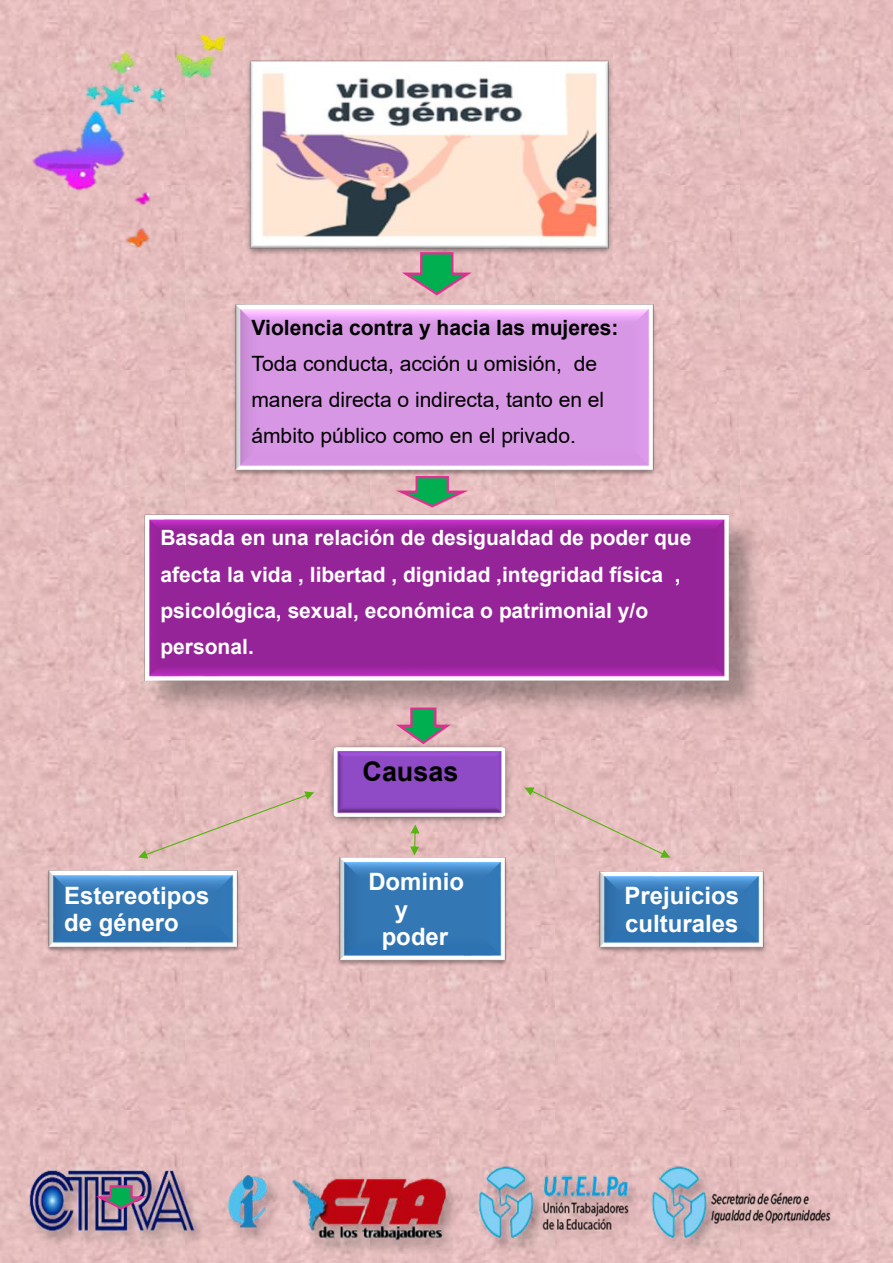
<style>
.page{position:relative;width:893px;height:1263px;background:#e5bdbe}
.page>*{position:absolute;margin:0;border:0;box-sizing:border-box;transform-origin:0 0}
.t1{font:700 27px "Arial";color:#000}
.t2{font:700 24px/27.6px "Arial";color:#fff}
.t3{font:21.15px "Arial";color:#000}
.t4{font:700 21px/36.3px "Arial";color:#fff}
.t5{font:21px "Arial";color:#000}
.t6{font:700 21px "Arial";color:#000}
</style>
<div class="page">
<img style="left:0;top:21px;width:309px;height:239px">
<img style="left:27px;top:1161px;width:812px;height:92px">
<img style="left:241px;top:54px;width:377px;height:206px">
<img style="left:230px;top:303px;width:429px;height:176px">
<img style="left:141px;top:512px;width:630px;height:210px">
<img style="left:323px;top:738px;width:191px;height:90px">
<img style="left:43px;top:869px;width:199px;height:86px">
<img style="left:334px;top:855px;width:176px;height:114px">
<img style="left:595px;top:869px;width:174px;height:87px">
<svg style="left:403px;top:251px;width:72px;height:46px"></svg>
<svg style="left:398px;top:475px;width:75px;height:34px"></svg>
<svg style="left:396px;top:706px;width:58px;height:40px"></svg>
<svg style="left:138px;top:791px;width:176px;height:68px"></svg>
<svg style="left:524px;top:787px;width:146px;height:71px"></svg>
<svg style="left:410px;top:824px;width:10px;height:31px"></svg>
<svg style="left:97px;top:1184px;width:54px;height:27px"></svg>
<p class="t6" style="left:251px;top:312px;width:368px">Violencia contra y hacia las mujeres:</p>
<p class="t5" style="left:251px;top:349px;width:347px">Toda conducta, acción u omisión, de</p>
<p class="t3" style="left:251px;top:385px;width:354px">manera directa o indirecta, tanto en el</p>
<p class="t5" style="left:251px;top:421px;width:326px">ámbito público como en el privado.</p>
<p class="t4" style="left:160px;top:520px;width:533px">Basada en una relación de desigualdad de poder que afecta la vida , libertad , dignidad ,integridad física , psicológica, sexual, económica o patrimonial y/o personal.</p>
<p class="t2" style="left:64px;top:882px;width:147px">Estereotipos de género</p>
<p class="t1" style="left:363px;top:752px;width:97px">Causas</p>
<p class="t2" style="left:368px;top:868px;width:97px">Dominio</p>
<p class="t2" style="left:395px;top:896px;width:15px">y</p>
<p class="t2" style="left:382px;top:923px;width:68px">poder</p>
<p class="t2" style="left:625px;top:882px;width:116px">Prejuicios culturales</p>
</div>
